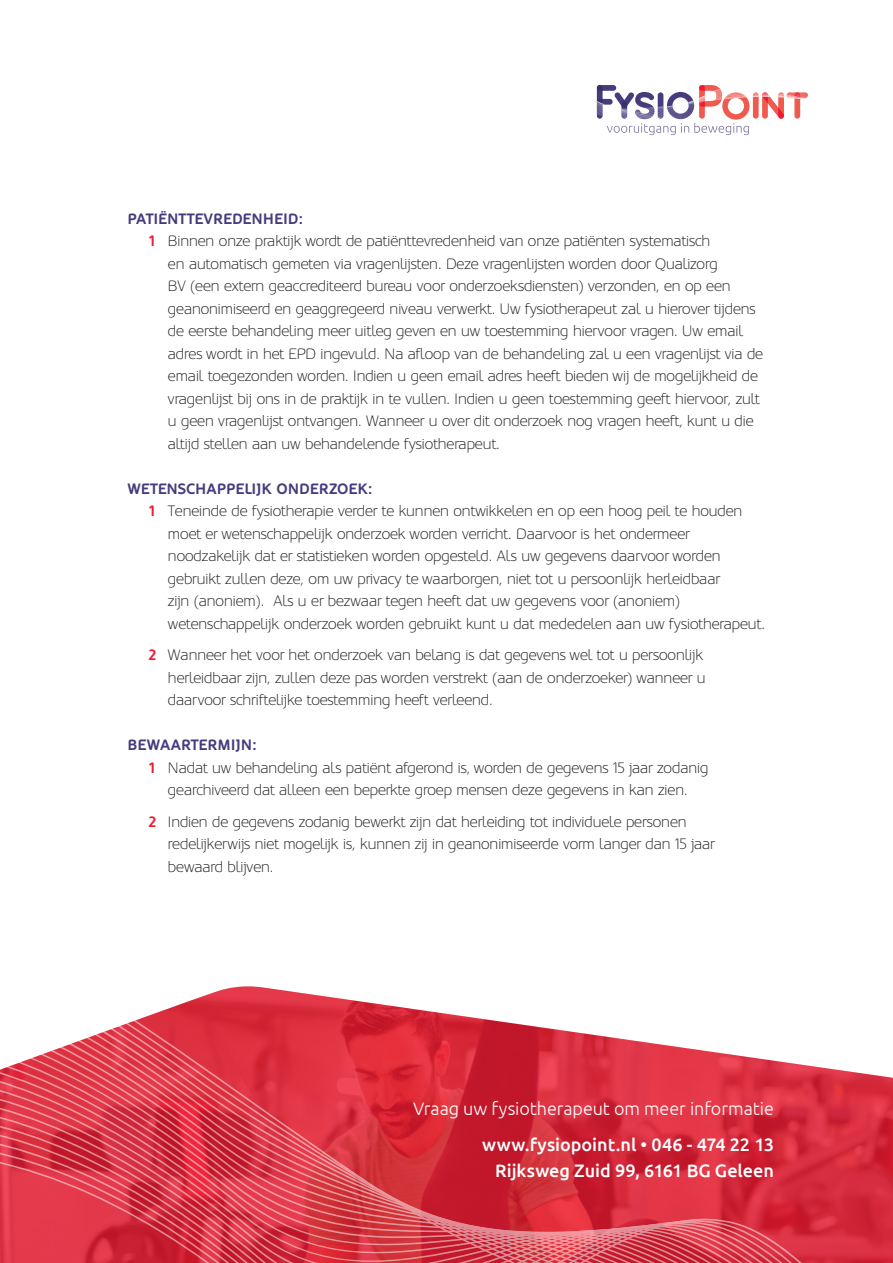
<style>
.page{position:relative;width:893px;height:1263px;background:#fff}
.page>*{position:absolute;margin:0;border:0;box-sizing:border-box;transform-origin:0 0}
.t1{font:500 18px/26.1px "Ubuntu";letter-spacing:-.005em;color:#fff;text-align:right}
.t2{font:300 18px "Ubuntu";letter-spacing:-.005em;color:#fff}
.t3{font:300 15px/22.5px "Oblik";color:#231f20}
.t4{font:700 15px "Oblik";color:#473b7e}
.s1{font-weight:700;color:#ee1a30}
</style>
<div class="page">
<svg style="left:173px;top:997px;width:226px;height:10px;fill:#e23748"></svg>
<svg style="left:148px;top:1007px;width:314px;height:9px;background:#da4452"></svg>
<svg style="left:120px;top:1016px;width:411px;height:10px;background:#d83f4d"></svg>
<svg style="left:95px;top:1026px;width:499px;height:9px;background:#d83b4a"></svg>
<svg style="left:71px;top:1035px;width:586px;height:9px;background:#dc3e4d"></svg>
<svg style="left:46px;top:1044px;width:674px;height:9px;background:#de3f4e"></svg>
<svg style="left:19px;top:1053px;width:770px;height:10px;background:#df4150"></svg>
<svg style="left:0;top:1063px;width:852px;height:9px;background:#df3e4e"></svg>
<svg style="left:0;top:1072px;width:893px;height:9px;background:#dc3747"></svg>
<svg style="left:0;top:1081px;width:893px;height:10px;background:#dd3646"></svg>
<svg style="left:0;top:1091px;width:893px;height:9px;background:#de3747"></svg>
<svg style="left:0;top:1100px;width:893px;height:9px;background:#dd3647"></svg>
<svg style="left:0;top:1109px;width:893px;height:10px;background:#d83344"></svg>
<svg style="left:0;top:1119px;width:893px;height:9px;background:#d63142"></svg>
<svg style="left:0;top:1128px;width:893px;height:10px;background:#d53141"></svg>
<svg style="left:0;top:1138px;width:893px;height:11px;background:#d43141"></svg>
<svg style="left:0;top:1149px;width:893px;height:114px;background:#d63948"></svg>
<svg style="left:597px;top:85px;width:211px;height:50px"></svg>
<p class="t4" style="left:128px;top:210px;width:177px">PATIËNTTEVREDENHEID:</p>
<p class="t3" style="left:168px;top:230px;width:597px;text-indent:-19px"><span class="s1">1</span> Binnen onze praktijk wordt de patiënttevredenheid van onze patiënten systematisch<br>en automatisch gemeten via vragenlijsten. Deze vragenlijsten worden door Qualizorg<br>BV (een extern geaccrediteerd bureau voor onderzoeksdiensten) verzonden, en op een geanonimiseerd en geaggregeerd niveau verwerkt. Uw fysiotherapeut zal u hierover tijdens de eerste behandeling meer uitleg geven en uw toestemming hiervoor vragen. Uw email adres wordt in het EPD ingevuld. Na afloop van de behandeling zal u een vragenlijst via de email toegezonden worden. Indien u geen email adres heeft bieden wij de mogelijkheid de vragenlijst bij ons in de praktijk in te vullen. Indien u geen toestemming geeft hiervoor, zult u geen vragenlijst ontvangen. Wanneer u over dit onderzoek nog vragen heeft, kunt u die altijd stellen aan uw behandelende fysiotherapeut.</p>
<p class="t4" style="left:128px;top:480px;width:247px">WETENSCHAPPELIJK ONDERZOEK:</p>
<p class="t3" style="left:168px;top:500px;width:598px;text-indent:-19px"><span class="s1">1</span> Teneinde de fysiotherapie verder te kunnen ontwikkelen en op een hoog peil te houden moet er wetenschappelijk onderzoek worden verricht. Daarvoor is het ondermeer noodzakelijk dat er statistieken worden opgesteld. Als uw gegevens daarvoor worden gebruikt zullen deze, om uw privacy te waarborgen, niet tot u persoonlijk herleidbaar<br>zijn (anoniem). Als u er bezwaar tegen heeft dat uw gegevens voor (anoniem) wetenschappelijk onderzoek worden gebruikt kunt u dat mededelen aan uw fysiotherapeut.</p>
<p class="t3" style="left:168px;top:644px;width:539px;text-indent:-19px"><span class="s1">2</span> Wanneer het voor het onderzoek van belang is dat gegevens wel tot u persoonlijk herleidbaar zijn, zullen deze pas worden verstrekt (aan de onderzoeker) wanneer u daarvoor schriftelijke toestemming heeft verleend.</p>
<p class="t4" style="left:128px;top:736px;width:131px">BEWAARTERMIJN:</p>
<p class="t3" style="left:149px;top:756px;width:561px;text-align:center"><span class="s1">1</span> Nadat uw behandeling als patiënt afgerond is, worden de gegevens 15 jaar zodanig gearchiveerd dat alleen een beperkte groep mensen deze gegevens in kan zien.</p>
<p class="t3" style="left:168px;top:810px;width:548px;text-indent:-19px"><span class="s1">2</span> Indien de gegevens zodanig bewerkt zijn dat herleiding tot individuele personen redelijkerwijs niet mogelijk is, kunnen zij in geanonimiseerde vorm langer dan 15 jaar bewaard blijven.</p>
<p class="t2" style="left:413px;top:1098px;width:362px">Vraag uw fysiotherapeut om meer informatie</p>
<p class="t1" style="left:482px;top:1130px;width:293px">www.fysiopoint.nl • 046 - 474 22 13<br>Rijksweg Zuid 99, 6161 BG Geleen</p>
</div>
